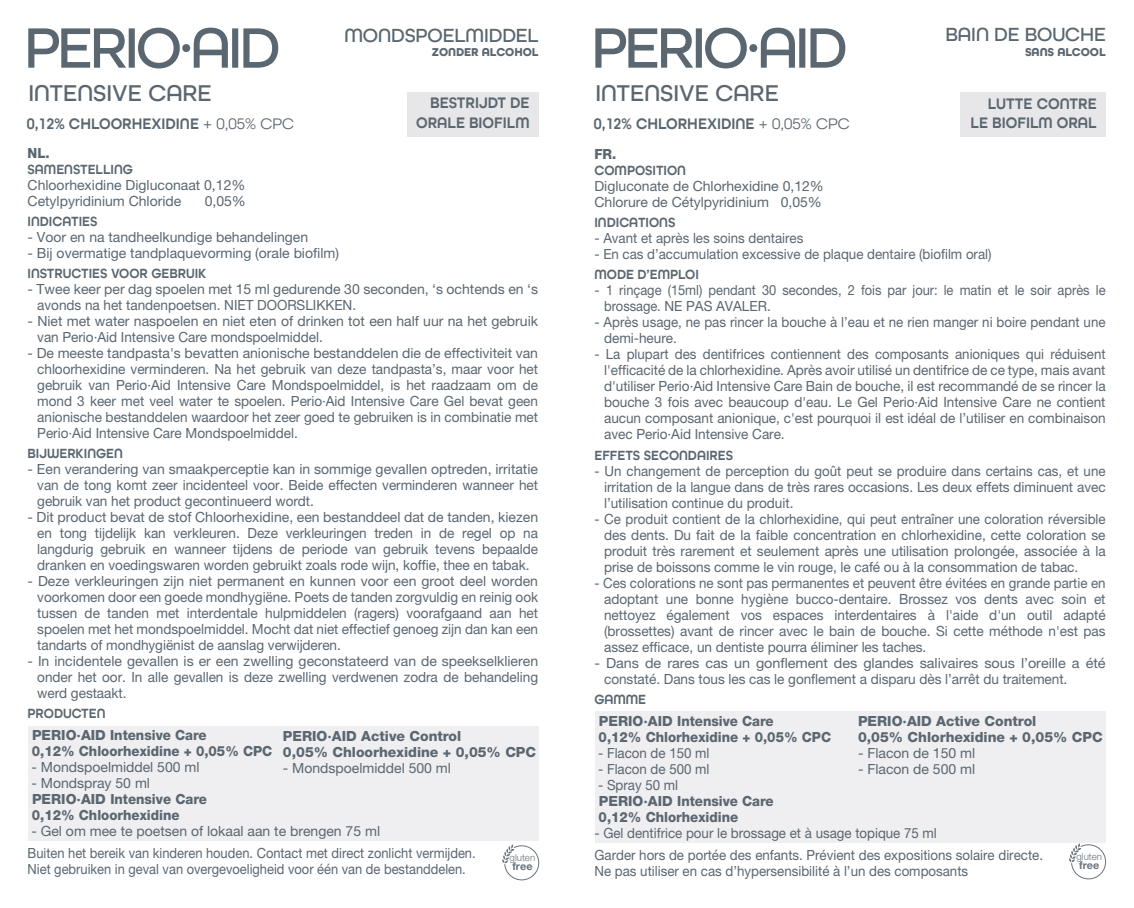
<style>
.page{position:relative;width:1134px;height:908px;background:#fff}
.page>*{position:absolute;margin:0;border:0;box-sizing:border-box;transform-origin:0 0}
.t1{font:500 60px "All Round Gothic";letter-spacing:-.05em;color:#5a6670}
.t2{font:500 24px "All Round Gothic";color:#5a6670}
.t3{font:500 20px "All Round Gothic";letter-spacing:-.005em;color:#5a6670}
.t4{font:600 16px/20px "All Round Gothic";color:#5a6670;text-align:right;scale:.95 1}
.t5{font:14px/16px "Helvetica Neue LT Pro";color:#5a6670}
.t6{font:14px/16px "Helvetica Neue LT Pro";color:#5a6670;text-align:justify;scale:.95 1}
.t7{font:800 14px/16px "Helvetica Neue LT Pro";color:#5a6670}
.t8{font:600 14px "All Round Gothic";color:#5a6670;scale:.95 1}
.t9{font:14px "Helvetica Neue LT Pro";color:#5a6670;scale:.92 1}
.t10{font:800 14px "Helvetica Neue LT Pro";color:#5a6670;scale:.95 1}
.t11{font:700 12px "All Round Gothic";letter-spacing:-.005em;color:#5a6670}
.t12{font:700 10.8px "Helvetica Neue LT";color:#6a747b}
.t13{font:300 9.8px "Helvetica Neue LT";color:#6a747b}
.s1{font-weight:400}
</style>
<div class="page">
<div style="left:28px;top:726px;width:511px;height:114px;background:#efeef0"></div>
<div style="left:407px;top:92px;width:132px;height:45px;background:#e7e6e9"></div>
<div style="left:595px;top:710px;width:510px;height:132px;background:#efeef0"></div>
<div style="left:960px;top:92px;width:145px;height:45px;background:#e7e6e9"></div>
<svg style="left:502px;top:844px;width:37px;height:36px"></svg>
<svg style="left:1069px;top:843px;width:37px;height:36px"></svg>
<h1 class="t1" style="left:24px;top:12px;width:258px">PERIO·AID</h1>
<h3 class="t3" style="left:344px;top:23px;width:196px">MONDSPOELMIDDEL</h3>
<p class="t11" style="left:432px;top:45px;width:108px">ZONDER ALCOHOL</p>
<h1 class="t1" style="left:591px;top:12px;width:258px">PERIO·AID</h1>
<h3 class="t3" style="left:945px;top:23px;width:162px">BAIN DE BOUCHE</h3>
<p class="t11" style="left:1025px;top:44px;width:82px">SANS ALCOOL</p>
<h2 class="t2" style="left:28px;top:79px;width:185px">INTENSIVE CARE</h2>
<p class="t4" style="left:27px;top:114px;width:283px">0,12% CHLOORHEXIDINE <span class="s1">+ 0,05% CPC</span></p>
<p class="t4" style="left:416px;top:93px;width:121px">BESTRIJDT DE<br>ORALE BIOFILM</p>
<h2 class="t2" style="left:595px;top:79px;width:185px">INTENSIVE CARE</h2>
<p class="t4" style="left:594px;top:114px;width:271px">0,12% CHLORHEXIDINE <span class="s1">+ 0,05% CPC</span></p>
<p class="t4" style="left:970px;top:94px;width:134px;line-height:19px">LUTTE CONTRE<br>LE BIOFILM ORAL</p>
<p class="t10" style="left:28px;top:144px;width:25px">NL.</p>
<p class="t8" style="left:28px;top:161px;width:112px">SAMENSTELLING</p>
<p class="t5" style="left:28px;top:176px;width:219px">Chloorhexidine Digluconaat 0,12%<br>Cetylpyridinium Chloride</p>
<p class="t5" style="left:205px;top:192px;width:43px">0,05%</p>
<p class="t8" style="left:28px;top:213px;width:75px">INDICATIES</p>
<p class="t5" style="left:28px;top:228px;width:282px">- Voor en na tandheelkundige behandelingen</p>
<p class="t5" style="left:28px;top:244px;width:313px">- Bij overmatige tandplaquevorming (orale biofilm)</p>
<p class="t8" style="left:28px;top:265px;width:190px">INSTRUCTIES VOOR GEBRUIK</p>
<p class="t5" style="left:37px;top:280px;width:502px;text-indent:-10px">- Twee keer per dag spoelen met 15 ml gedurende 30 seconden, ‘s ochtends en ‘s avonds na het tandenpoetsen. NIET DOORSLIKKEN.</p>
<p class="t5" style="left:37px;top:312px;width:502px;text-indent:-10px">- Niet met water naspoelen en niet eten of drinken tot een half uur na het gebruik van Perio·Aid Intensive Care mondspoelmiddel.</p>
<p class="t5" style="left:37px;top:344px;width:502px;text-align:justify;text-indent:-10px">- De meeste tandpasta's bevatten anionische bestanddelen die de effectiviteit van chloorhexidine verminderen. Na het gebruik van deze tandpasta’s, maar voor het gebruik van Perio·Aid Intensive Care Mondspoelmiddel, is het raadzaam om de mond 3 keer met veel water te spoelen. Perio·Aid Intensive Care Gel bevat geen anionische bestanddelen waardoor het zeer goed te gebruiken is in combinatie met Perio·Aid Intensive Care Mondspoelmiddel.</p>
<p class="t8" style="left:28px;top:445px;width:102px">BIJWERKINGEN</p>
<p class="t5" style="left:37px;top:460px;width:502px;text-align:justify;text-indent:-10px">- Een verandering van smaakperceptie kan in sommige gevallen optreden, irritatie van de tong komt zeer incidenteel voor. Beide effecten verminderen wanneer het gebruik van het product gecontinueerd wordt.</p>
<p class="t5" style="left:37px;top:508px;width:502px;text-align:justify;text-indent:-10px">- Dit product bevat de stof Chloorhexidine, een bestanddeel dat de tanden, kiezen en tong tijdelijk kan verkleuren. Deze verkleuringen treden in de regel op na langdurig gebruik en wanneer tijdens de periode van gebruik tevens bepaalde dranken en voedingswaren worden gebruikt zoals rode wijn, koffie, thee en tabak.</p>
<p class="t5" style="left:37px;top:572px;width:502px;text-align:justify;text-indent:-10px">- Deze verkleuringen zijn niet permanent en kunnen voor een groot deel worden voorkomen door een goede mondhygiëne. Poets de tanden zorgvuldig en reinig ook tussen de tanden met interdentale hulpmiddelen (ragers) voorafgaand aan het spoelen met het mondspoelmiddel. Mocht dat niet effectief genoeg zijn dan kan een tandarts of mondhygiënist de aanslag verwijderen.</p>
<p class="t5" style="left:37px;top:652px;width:502px;text-align:justify;text-indent:-10px">- In incidentele gevallen is er een zwelling geconstateerd van de speekselklieren onder het oor. In alle gevallen is deze zwelling verdwenen zodra de behandeling werd gestaakt.</p>
<p class="t8" style="left:28px;top:705px;width:84px">PRODUCTEN</p>
<p class="t7" style="left:32px;top:727px;width:242px">PERIO·AID Intensive Care<br>0,12% Chloorhexidine + 0,05% CPC</p>
<p class="t5" style="left:32px;top:758px;width:170px">- Mondspoelmiddel 500 ml</p>
<p class="t5" style="left:32px;top:774px;width:120px">- Mondspray 50 ml</p>
<p class="t7" style="left:32px;top:791px;width:177px">PERIO·AID Intensive Care<br>0,12% Chloorhexidine</p>
<p class="t5" style="left:28px;top:819px;width:450px;line-height:22px">- Gel om mee te poetsen of lokaal aan te brengen 75 ml<br>Buiten het bereik van kinderen houden. Contact met direct zonlicht vermijden.</p>
<p class="t9" style="left:28px;top:860px;width:478px">Niet gebruiken in geval van overgevoeligheid voor één van de bestanddelen.</p>
<p class="t7" style="left:283px;top:727px;width:255px">PERIO·AID Active Control<br>0,05% Chloorhexidine + 0,05% CPC</p>
<p class="t5" style="left:283px;top:759px;width:170px">- Mondspoelmiddel 500 ml</p>
<p class="t13" style="left:510px;top:851px;width:27px">gluten</p>
<p class="t12" style="left:512px;top:859px;width:22px">free</p>
<p class="t10" style="left:594px;top:146px;width:25px">FR.</p>
<p class="t8" style="left:594px;top:162px;width:98px">COMPOSITION</p>
<p class="t5" style="left:594px;top:178px;width:231px">Digluconate de Chlorhexidine 0,12%<br>Chlorure de Cétylpyridinium 0,05%</p>
<p class="t8" style="left:594px;top:214px;width:87px">INDICATIONS</p>
<p class="t6" style="left:594px;top:230px;width:221px">- Avant et après les soins dentaires</p>
<p class="t6" style="left:594px;top:246px;width:419px">- En cas d’accumulation excessive de plaque dentaire (biofilm oral)</p>
<p class="t8" style="left:594px;top:266px;width:112px">MODE D’EMPLOI</p>
<p class="t6" style="left:604px;top:282px;width:529px;text-indent:-10px">- 1 rinçage (15ml) pendant 30 secondes, 2 fois par jour: le matin et le soir après le brossage. NE PAS AVALER.</p>
<p class="t6" style="left:604px;top:314px;width:529px;text-indent:-10px">- Après usage, ne pas rincer la bouche à l’eau et ne rien manger ni boire pendant une demi-heure.</p>
<p class="t6" style="left:604px;top:346px;width:529px;text-indent:-10px">- La plupart des dentifrices contiennent des composants anioniques qui réduisent l'efficacité de la chlorhexidine. Après avoir utilisé un dentifrice de ce type, mais avant d'utiliser Perio·Aid Intensive Care Bain de bouche, il est recommandé de se rincer la bouche 3 fois avec beaucoup d'eau. Le Gel Perio·Aid Intensive Care ne contient aucun composant anionique, c'est pourquoi il est idéal de l’utiliser en combinaison avec Perio·Aid Intensive Care.</p>
<p class="t8" style="left:594px;top:446px;width:147px">EFFETS SECONDAIRES</p>
<p class="t6" style="left:604px;top:462px;width:529px;text-indent:-10px">- Un changement de perception du goût peut se produire dans certains cas, et une irritation de la langue dans de très rares occasions. Les deux effets diminuent avec l’utilisation continue du produit.</p>
<p class="t6" style="left:604px;top:510px;width:529px;text-indent:-10px">- Ce produit contient de la chlorhexidine, qui peut entraîner une coloration réversible des dents. Du fait de la faible concentration en chlorhexidine, cette coloration se produit très rarement et seulement après une utilisation prolongée, associée à la prise de boissons comme le vin rouge, le café ou à la consommation de tabac.</p>
<p class="t6" style="left:604px;top:574px;width:529px;text-indent:-10px">- Ces colorations ne sont pas permanentes et peuvent être évitées en grande partie en adoptant une bonne hygiène bucco-dentaire. Brossez vos dents avec soin et nettoyez également vos espaces interdentaires à l'aide d'un outil adapté (brossettes) avant de rincer avec le bain de bouche. Si cette méthode n'est pas assez efficace, un dentiste pourra éliminer les taches.</p>
<p class="t5" style="left:604px;top:654px;width:503px;text-indent:-10px">- Dans de rares cas un gonflement des glandes salivaires sous l’oreille a été constaté. Dans tous les cas le gonflement a disparu dès l’arrêt du traitement.</p>
<p class="t8" style="left:594px;top:690px;width:56px">GAMME</p>
<p class="t7" style="left:599px;top:712px;width:234px">PERIO·AID Intensive Care<br>0,12% Chlorhexidine + 0,05% CPC</p>
<p class="t6" style="left:598px;top:744px;width:119px">- Flacon de 150 ml</p>
<p class="t6" style="left:598px;top:760px;width:119px">- Flacon de 500 ml</p>
<p class="t6" style="left:598px;top:776px;width:86px">- Spray 50 ml</p>
<p class="t7" style="left:599px;top:792px;width:177px">PERIO·AID Intensive Care<br>0,12% Chlorhexidine</p>
<p class="t6" style="left:594px;top:821px;width:474px;line-height:22px">- Gel dentifrice pour le brossage et à usage topique 75 ml<br>Garder hors de portée des enfants. Prévient des expositions solaire directe.</p>
<p class="t6" style="left:594px;top:862px;width:395px">Ne pas utiliser en cas d’hypersensibilité à l’un des composants</p>
<p class="t7" style="left:858px;top:712px;width:246px">PERIO·AID Active Control<br>0,05% Chlorhexidine + 0,05% CPC</p>
<p class="t5" style="left:858px;top:744px;width:119px">- Flacon de 150 ml</p>
<p class="t5" style="left:858px;top:760px;width:119px">- Flacon de 500 ml</p>
<p class="t13" style="left:1076px;top:850px;width:27px">gluten</p>
<p class="t12" style="left:1079px;top:858px;width:22px">free</p>
</div>
